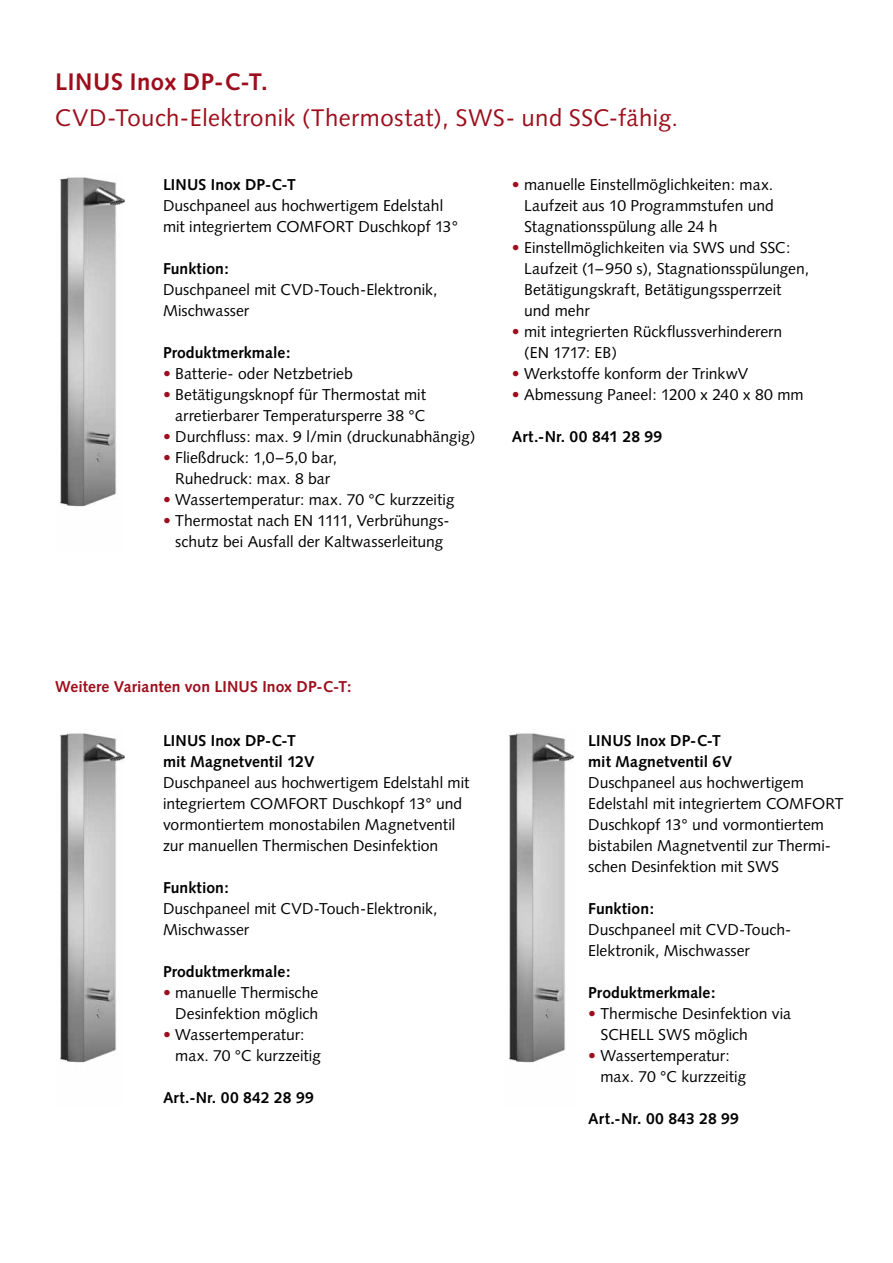
<style>
.page{position:relative;width:893px;height:1263px;background:#fff}
.page>*{position:absolute;margin:0;border:0;box-sizing:border-box;transform-origin:0 0}
.t1{font:24px "Syntax";letter-spacing:.02em;color:#9d0e1c}
.t2{font:700 24px "Syntax";letter-spacing:.025em;color:#9d0e1c}
.t3{font:15.75px/21px "Syntax";color:#000}
.t4{font:700 15.75px/21px "Syntax";letter-spacing:.005em;color:#000}
.t5{font:700 15.75px "Syntax";letter-spacing:.005em;color:#9d0e1c}
.s1{color:#9d0e1c}
</style>
<div class="page">
<img style="left:60px;top:177px;width:65px;height:330px">
<img style="left:60px;top:733px;width:65px;height:330px">
<img style="left:509px;top:733px;width:65px;height:330px">
<h1 class="t2" style="left:55px;top:68px;width:214px">LINUS Inox DP-C-T.</h1>
<h1 class="t1" style="left:55px;top:104px;width:624px">CVD-Touch-Elektronik (Thermostat), SWS- und SSC-fähig.</h1>
<p class="t4" style="left:163px;top:174px;width:134px">LINUS Inox DP-C-T</p>
<p class="t3" style="left:163px;top:195px;width:296px">Duschpaneel aus hochwertigem Edelstahl mit integriertem COMFORT Duschkopf 13°</p>
<p class="t4" style="left:163px;top:258px;width:67px">Funktion:</p>
<p class="t3" style="left:163px;top:279px;width:276px">Duschpaneel mit CVD-Touch-Elektronik,<br>Mischwasser</p>
<p class="t4" style="left:163px;top:342px;width:129px">Produktmerkmale:</p>
<p class="t3" style="left:163px;top:363px;width:191px"><span class="s1">•</span> Batterie- oder Netzbetrieb</p>
<p class="t3" style="left:163px;top:384px;width:264px;text-align:right"><span class="s1">•</span> Betätigungsknopf für Thermostat mit arretierbarer Temperatursperre 38 °C</p>
<p class="t3" style="left:163px;top:426px;width:314px"><span class="s1">•</span> Durchfluss: max. 9 l/min (druckunabhängig)</p>
<p class="t3" style="left:163px;top:447px;width:176px;text-align:center"><span class="s1">•</span> Fließdruck: 1,0–5,0 bar,<br>Ruhedruck: max. 8 bar</p>
<p class="t3" style="left:163px;top:489px;width:293px"><span class="s1">•</span> Wassertemperatur: max. 70 °C kurzzeitig</p>
<p class="t3" style="left:163px;top:510px;width:288px;text-align:center"><span class="s1">•</span> Thermostat nach EN 1111, Verbrühungs&shy;schutz bei Ausfall der Kaltwasserleitung</p>
<p class="t3" style="left:524px;top:174px;width:251px;text-align:justify;text-indent:-12px"><span class="s1">•</span> manuelle Einstellmöglichkeiten: max.<br>Laufzeit aus 10 Programmstufen und Stagnationsspülung alle 24 h</p>
<p class="t3" style="left:524px;top:237px;width:286px;text-indent:-12px"><span class="s1">•</span> Einstellmöglichkeiten via SWS und SSC:<br>Laufzeit (1–950 s), Stagnationsspülungen, Betätigungskraft, Betätigungssperrzeit und mehr</p>
<p class="t3" style="left:524px;top:321px;width:260px;text-indent:-12px"><span class="s1">•</span> mit integrierten Rückflussverhinderern (EN 1717: EB)</p>
<p class="t3" style="left:512px;top:363px;width:238px"><span class="s1">•</span> Werkstoffe konform der TrinkwV</p>
<p class="t3" style="left:512px;top:384px;width:293px"><span class="s1">•</span> Abmessung Paneel: 1200 x 240 x 80 mm</p>
<p class="t4" style="left:512px;top:426px;width:152px">Art.-Nr. 00 841 28 99</p>
<p class="t5" style="left:55px;top:678px;width:298px">Weitere Varianten von LINUS Inox DP-C-T:</p>
<p class="t4" style="left:163px;top:730px;width:153px">LINUS Inox DP-C-T mit Magnetventil 12V</p>
<p class="t3" style="left:163px;top:772px;width:308px">Duschpaneel aus hochwertigem Edelstahl mit integriertem COMFORT Duschkopf 13° und vormontiertem monostabilen Magnetventil zur manuellen Thermischen Desinfektion</p>
<p class="t4" style="left:163px;top:877px;width:67px">Funktion:</p>
<p class="t3" style="left:163px;top:898px;width:276px">Duschpaneel mit CVD-Touch-Elektronik,<br>Mischwasser</p>
<p class="t4" style="left:163px;top:961px;width:129px">Produktmerkmale:</p>
<p class="t3" style="left:163px;top:982px;width:157px;text-align:right"><span class="s1">•</span> manuelle Thermische<br>Desinfektion möglich</p>
<p class="t3" style="left:175px;top:1024px;width:147px;text-indent:-12px"><span class="s1">•</span> Wassertemperatur: max. 70 °C kurzzeitig</p>
<p class="t4" style="left:163px;top:1087px;width:152px">Art.-Nr. 00 842 28 99</p>
<p class="t4" style="left:588px;top:730px;width:145px">LINUS Inox DP-C-T mit Magnetventil 6V</p>
<p class="t3" style="left:588px;top:772px;width:257px">Duschpaneel aus hochwertigem Edelstahl mit integriertem COMFORT Duschkopf 13° und vormontiertem bistabilen Magnetventil zur Thermi&shy;schen Desinfektion mit SWS</p>
<p class="t4" style="left:588px;top:898px;width:67px">Funktion:</p>
<p class="t3" style="left:588px;top:919px;width:205px">Duschpaneel mit CVD-Touch-<br>Elektronik, Mischwasser</p>
<p class="t4" style="left:588px;top:982px;width:129px">Produktmerkmale:</p>
<p class="t3" style="left:600px;top:1003px;width:192px;text-indent:-12px"><span class="s1">•</span> Thermische Desinfektion via<br>SCHELL SWS möglich</p>
<p class="t3" style="left:600px;top:1045px;width:147px;text-indent:-12px"><span class="s1">•</span> Wassertemperatur: max. 70 °C kurzzeitig</p>
<p class="t4" style="left:588px;top:1108px;width:152px">Art.-Nr. 00 843 28 99</p>
</div>
